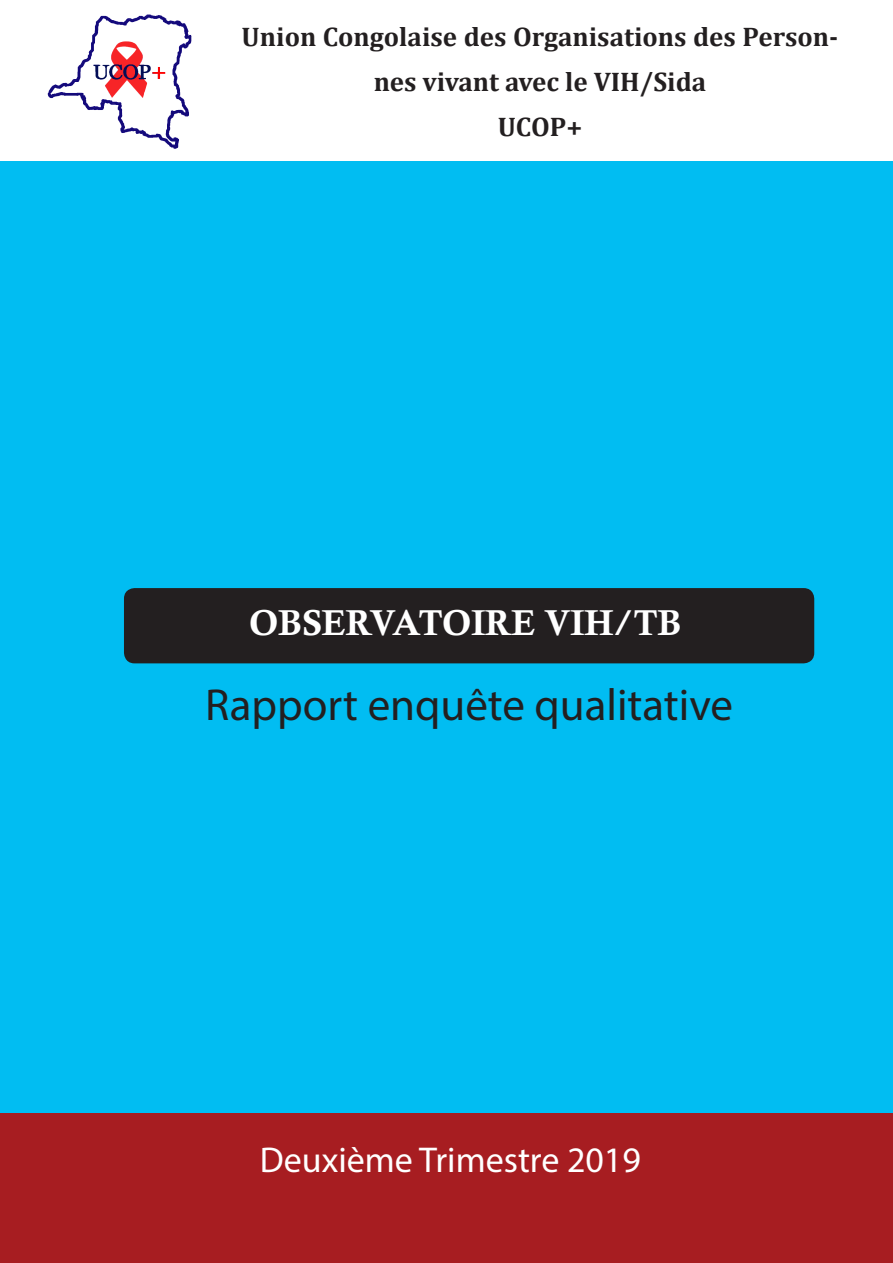
<style>
.page{position:relative;width:893px;height:1263px;background:#01bdf2}
.page>*{position:absolute;margin:0;border:0;box-sizing:border-box;transform-origin:0 0}
.t1{font:45px "Myriad Pro";color:#231f20}
.t2{font:36px "Myriad Pro";color:#fff}
.t3{font:36px "Calis MT Bol";color:#fff}
.t4{font:700 27px/45px "Cambria";color:#231f20;text-align:center}
</style>
<div class="page">
<div style="left:124px;top:588px;width:690px;height:75px;background:#231f20;border-radius:11px"></div>
<div style="left:0;top:1113px;width:893px;height:150px;background:#a71d21"></div>
<div style="left:0;top:0;width:893px;height:161px;background:#fff"></div>
<img style="left:47px;top:14px;width:145px;height:135px">
<p class="t4" style="left:242px;top:13px;width:598px">Union Congolaise des Organisations des Person&shy;nes vivant avec le VIH/Sida</p>
<p class="t4" style="left:498px;top:103px;width:86px">UCOP+</p>
<p class="t3" style="left:249px;top:602px;width:434px">OBSERVATOIRE VIH/TB</p>
<p class="t1" style="left:205px;top:677px;width:530px">Rapport enquête qualitative</p>
<p class="t2" style="left:260px;top:1138px;width:383px">Deuxième Trimestre 2019</p>
</div>
